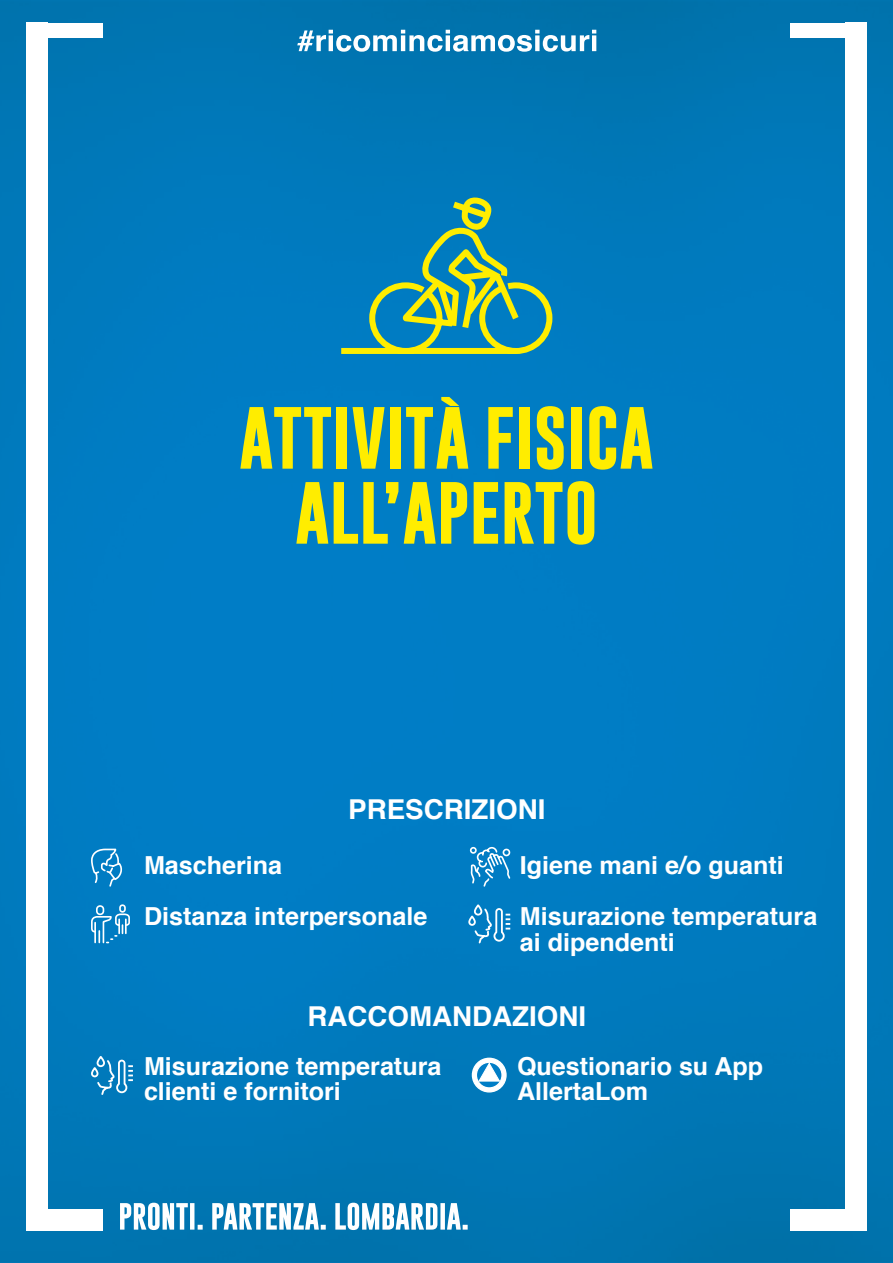
<style>
.page{position:relative;width:893px;height:1263px;background:#fff}
.page>*{position:absolute;margin:0;border:0;box-sizing:border-box;transform-origin:0 0}
.t1{font:700 63px "Gobold";color:#ffed00}
.t2{font:700 27.45px "Helvetica";color:#fff}
.t3{font:700 24.9px/25.7px "Helvetica";color:#fff}
</style>
<div class="page">
<img style="left:0;top:0;width:893px;height:1263px">
<svg style="left:120px;top:1203px;width:348px;height:27px"></svg>
<div style="left:26px;top:23px;width:21px;height:1196px;background:#fff"></div>
<div style="left:26px;top:1209px;width:76px;height:21px;background:#fff"></div>
<div style="left:26px;top:23px;width:76px;height:14px;background:#fff"></div>
<div style="left:846px;top:23px;width:21px;height:1196px;background:#fff"></div>
<div style="left:791px;top:1209px;width:76px;height:21px;background:#fff"></div>
<div style="left:791px;top:23px;width:76px;height:14px;background:#fff"></div>
<svg style="left:297px;top:30px;width:299px;height:22px"></svg>
<svg style="left:90px;top:848px;width:33px;height:40px"></svg>
<div style="left:96px;top:905px;width:8px;height:10px;border:2px solid #fff;border-radius:3px"></div>
<div style="left:119px;top:904px;width:7px;height:9px;border:2px solid #fff;border-radius:3px"></div>
<svg style="left:90px;top:913px;width:41px;height:31px"></svg>
<svg style="left:90px;top:1055px;width:45px;height:41px;background:#3192c7"></svg>
<svg style="left:469px;top:846px;width:43px;height:42px;background:#3697cf"></svg>
<div style="left:472px;top:1058px;width:34px;height:34px;background:#fff;border-radius:50%"></div>
<div style="left:472px;top:1058px;width:35px;height:34px;border:1px solid #fff;border-radius:50%"></div>
<svg style="left:476px;top:1062px;width:26px;height:26px"></svg>
<div style="left:476px;top:1061px;width:27px;height:27px;border:1px solid #fff;border-radius:50%"></div>
<svg style="left:478px;top:1063px;width:22px;height:18px"></svg>
<svg style="left:467px;top:903px;width:45px;height:42px;background:#3093cc"></svg>
<svg style="left:335px;top:197px;width:220px;height:160px;background:#339199"></svg>
<p class="t1" style="left:239px;top:397px;width:416px">ATTIVITÀ FISICA</p>
<p class="t1" style="left:295px;top:472px;width:304px">ALL’APERTO</p>
<p class="t2" style="left:348px;top:787px;width:199px">PRESCRIZIONI</p>
<p class="t3" style="left:144px;top:853px;width:140px">Mascherina</p>
<p class="t3" style="left:144px;top:904px;width:285px">Distanza interpersonale</p>
<p class="t3" style="left:520px;top:853px;width:265px">Igiene mani e/o guanti</p>
<p class="t3" style="left:520px;top:904px;width:299px">Misurazione temperatura</p>
<p class="t3" style="left:520px;top:930px;width:156px">ai dipendenti</p>
<p class="t2" style="left:307px;top:994px;width:280px">RACCOMANDAZIONI</p>
<p class="t3" style="left:144px;top:1053px;width:299px">Misurazione temperatura clienti e fornitori</p>
<p class="t3" style="left:517px;top:1053px;width:248px">Questionario su App<br>AllertaLom</p>
</div>
